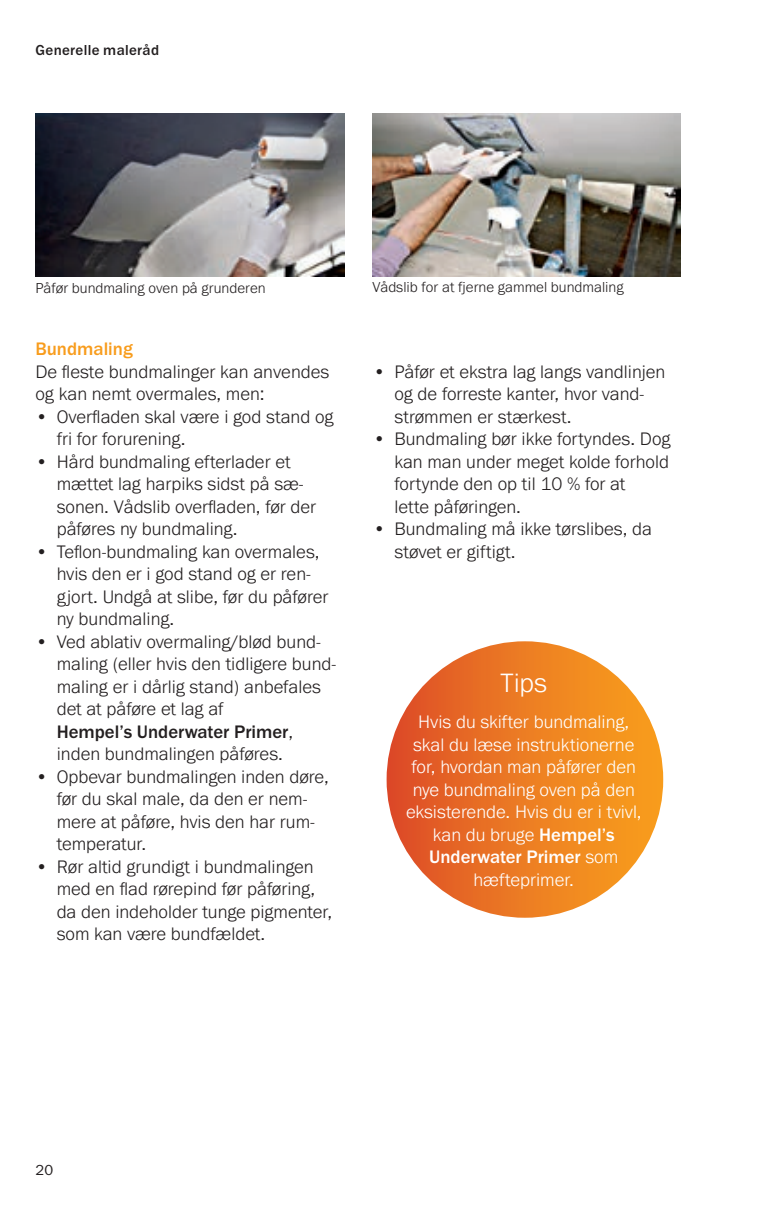
<style>
.page{position:relative;width:759px;height:1205px;background:#fff}
.page>*{position:absolute;margin:0;border:0;box-sizing:border-box;transform-origin:0 0}
.Table__7_5pt_Heading{font:300 27.5px "Franklin Gothic URW";color:#fff}
.Brødtekst_-_DK{font:300 18.75px/22.5px "Franklin Gothic URW";color:#231f20}
.Table__7_5pt_Heading-2{font:300 18.75px/22.5px "Franklin Gothic URW";color:#fff;text-align:center}
.Mellemrubrik_-_DK{font:500 18.75px "Franklin Gothic URW";color:#f89c1c}
.Billedtekst_-_DK{font:300 15px "Franklin Gothic URW";color:#231f20}
.t1{font:500 15px "Franklin Gothic URW";letter-spacing:.02em;color:#231f20}
.t2{font:15px "Franklin Gothic URW Boo";color:#231f20}
.s1{font-weight:500}
</style>
<div class="page">
<img style="left:372px;top:113px;width:308px;height:163px">
<img style="left:35px;top:113px;width:309px;height:163px">
<div style="left:386px;top:641px;width:277px;height:277px;background:linear-gradient(to right,#de512c,#faa31b);border-radius:138px"></div>
<p class="t1" style="left:35px;top:40px;width:125px">Generelle maleråd</p>
<p class="Billedtekst_-_DK" style="left:35px;top:279px;width:231px">Påfør bundmaling oven på grunderen</p>
<p class="Billedtekst_-_DK" style="left:372px;top:278px;width:253px">Vådslib for at fjerne gammel bundmaling</p>
<p class="Mellemrubrik_-_DK" style="left:35px;top:337px;width:99px">Bundmaling</p>
<p class="Brødtekst_-_DK" style="left:35px;top:360px;width:295px">De fleste bundmalinger kan anvendes og kan nemt overmales, men:</p>
<p class="Brødtekst_-_DK" style="left:57px;top:405px;width:278px;text-indent:-21px">• Overfladen skal være i god stand og fri for forurening.</p>
<p class="Brødtekst_-_DK" style="left:57px;top:450px;width:261px;text-indent:-21px">• Hård bundmaling efterlader et mættet lag harpiks sidst på sæ&shy;sonen. Vådslib overfladen, før der påføres ny bundmaling.</p>
<p class="Brødtekst_-_DK" style="left:57px;top:540px;width:273px;text-indent:-21px">• Teflon-bundmaling kan overmales, hvis den er i god stand og er ren&shy;gjort. Undgå at slibe, før du påfører ny bundmaling.</p>
<p class="Brødtekst_-_DK" style="left:57px;top:630px;width:281px;text-indent:-21px">• Ved ablativ overmaling/blød bund&shy;maling (eller hvis den tidligere bund&shy;maling er i dårlig stand) anbefales det at påføre et lag af<br><span class="s1">Hempel’s Underwater Primer</span>, inden bundmalingen påføres.</p>
<p class="Brødtekst_-_DK" style="left:57px;top:765px;width:273px;text-indent:-21px">• Opbevar bundmalingen inden døre, før du skal male, da den er nem&shy;mere at påføre, hvis den har rum&shy;temperatur.</p>
<p class="Brødtekst_-_DK" style="left:57px;top:855px;width:277px;text-indent:-21px">• Rør altid grundigt i bundmalingen med en flad rørepind før påføring, da den indeholder tunge pigmenter, som kan være bundfældet.</p>
<p class="Brødtekst_-_DK" style="left:394px;top:360px;width:272px;text-indent:-21px">• Påfør et ekstra lag langs vandlinjen og de forreste kanter, hvor vand&shy;strømmen er stærkest.</p>
<p class="Brødtekst_-_DK" style="left:394px;top:427px;width:277px;text-indent:-21px">• Bundmaling bør ikke fortyndes. Dog kan man under meget kolde forhold fortynde den op til 10 % for at<br>lette påføringen.</p>
<p class="Brødtekst_-_DK" style="left:394px;top:517px;width:259px;text-indent:-21px">• Bundmaling må ikke tørslibes, da støvet er giftigt.</p>
<p class="Table__7_5pt_Heading" style="left:500px;top:665px;width:48px">Tips</p>
<p class="Table__7_5pt_Heading-2" style="left:406px;top:710px;width:237px">Hvis du skifter bundmaling, skal du læse instruktionerne for, hvordan man påfører den nye bundmaling oven på den eksisterende. Hvis du er i tvivl, kan du bruge <span class="s1">Hempel’s<br>Underwater Primer</span> som hæfteprimer.</p>
<p class="t2" style="left:35px;top:1160px;width:19px">20</p>
</div>
